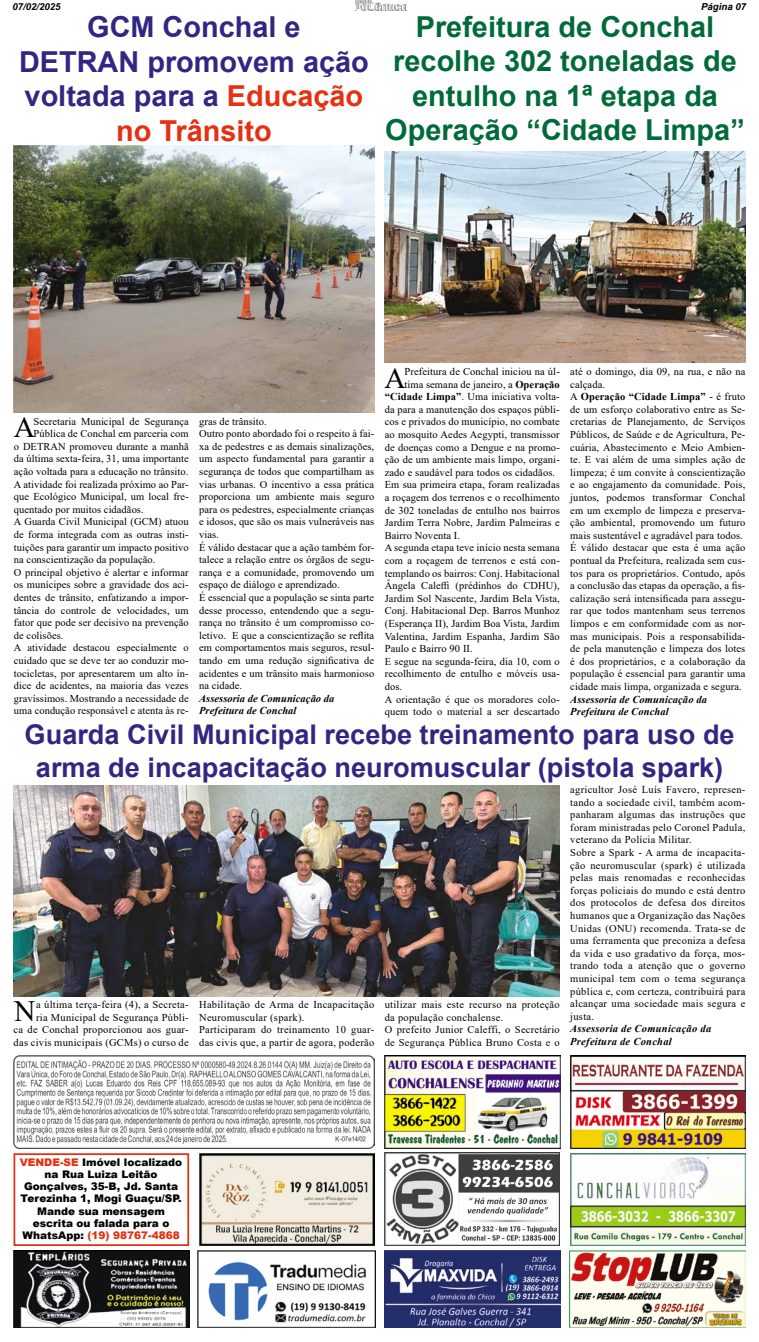
<style>
.page{position:relative;width:759px;height:1342px;background:#fff}
.page>*{position:absolute;margin:0;border:0;box-sizing:border-box;transform-origin:0 0}
.t1{font:29.49px "Times New Roman";color:#000}
.t2{font:700 28.88px/34.6px "Arial";color:#006a3a;text-align:center}
.t3{font:700 28.88px/34.6px "Arial";color:#312783;text-align:center}
.t4{font:700 27.12px/32.6px "Arial";color:#312783;text-align:center}
.t5{font:10.5px/12.6px "Times New Roman";letter-spacing:.01em;color:#000}
.t6{font:900 10.5px/12.2px "Arial";color:#000;text-align:center}
.t7{font:italic 700 10.5px/12.6px "Times New Roman";letter-spacing:.01em;color:#000}
.t8{font:italic 700 9.62px "Arial";color:#000}
.s1{color:#e53012}
.s2{font-weight:700}
</style>
<div class="page">
<img style="left:355px;top:0;width:51px;height:11px">
<img style="left:14px;top:1251px;width:176px;height:77px">
<img style="left:570px;top:1153px;width:176px;height:92px">
<img style="left:570px;top:1055px;width:176px;height:94px">
<img style="left:384px;top:1153px;width:176px;height:92px">
<img style="left:385px;top:1056px;width:175px;height:93px">
<img style="left:198px;top:1251px;width:177px;height:77px">
<img style="left:385px;top:1251px;width:175px;height:77px">
<img style="left:570px;top:1251px;width:175px;height:77px">
<img style="left:199px;top:1153px;width:175px;height:93px">
<div style="left:14px;top:1153px;width:175px;height:93px;border:2px solid #e53012"></div>
<img style="left:14px;top:1056px;width:360px;height:93px">
<img style="left:14px;top:786px;width:546px;height:210px">
<img style="left:14px;top:145px;width:360px;height:267px">
<img style="left:385px;top:151px;width:360px;height:211px">
<p class="t8" style="left:12px;top:0;width:50px">07/02/2025</p>
<p class="t8" style="left:701px;top:0;width:46px">Página 07</p>
<h2 class="t3" style="left:19px;top:10px;width:351px">GCM Conchal e<br>DETRAN promovem ação voltada para a <span class="s1">Educação no Trânsito</span></h2>
<h2 class="t2" style="left:385px;top:9px;width:361px">Prefeitura de Conchal recolhe 302 toneladas de entulho na 1ª etapa da<br>Operação “Cidade Limpa”</h2>
<h1 class="t1" style="left:385px;top:357px;width:23px">A</h1>
<p class="t5" style="left:404px;top:365px;width:157px">Prefeitura de Conchal iniciou na úl-</p>
<p class="t5" style="left:570px;top:365px;width:177px">até o domingo, dia 09, na rua, e não na calçada.<br>A <span class="s2">Operação “Cidade Limpa”</span> - é fruto de um esforço colaborativo entre as Se&shy;cretarias de Planejamento, de Serviços Públicos, de Saúde e de Agricultura, Pe&shy;cuária, Abastecimento e Meio Ambien&shy;te. E vai além de uma simples ação de limpeza; é um convite à conscientização e ao engajamento da comunidade. Pois, juntos, podemos transformar Conchal em um exemplo de limpeza e preserva&shy;ção ambiental, promovendo um futuro mais sustentável e agradável para todos.<br>É válido destacar que esta é uma ação pontual da Prefeitura, realizada sem cus&shy;tos para os proprietários. Contudo, após a conclusão das etapas da operação, a fis&shy;calização será intensificada para assegu&shy;rar que todos mantenham seus terrenos limpos e em conformidade com as nor&shy;mas municipais. Pois a responsabilida&shy;de pela manutenção e limpeza dos lotes é dos proprietários, e a colaboração da população é essencial para garantir uma cidade mais limpa, organizada e segura.</p>
<p class="t7" style="left:570px;top:692px;width:138px">Assessoria de Comunicação da<br>Prefeitura de Conchal</p>
<p class="t5" style="left:404px;top:377px;width:157px">tima semana de janeiro, a <span class="s2">Operação</span></p>
<p class="t5" style="left:385px;top:390px;width:177px"><span class="s2">“Cidade Limpa”</span>. Uma iniciativa volta-</p>
<p class="t5" style="left:385px;top:403px;width:177px">da para a manutenção dos espaços públi-</p>
<p class="t5" style="left:385px;top:415px;width:177px">cos e privados do município, no combate</p>
<p class="t5" style="left:385px;top:428px;width:177px">ao mosquito Aedes Aegypti, transmissor</p>
<p class="t5" style="left:385px;top:440px;width:177px">de doenças como a Dengue e na promo-</p>
<p class="t5" style="left:385px;top:453px;width:177px">ção de um ambiente mais limpo, organi-</p>
<p class="t5" style="left:385px;top:466px;width:172px">zado e saudável para todos os cidadãos.</p>
<p class="t5" style="left:385px;top:478px;width:177px">Em sua primeira etapa, foram realizadas</p>
<p class="t5" style="left:385px;top:491px;width:177px">a roçagem dos terrenos e o recolhimento</p>
<p class="t5" style="left:385px;top:503px;width:177px">de 302 toneladas de entulho nos bairros</p>
<p class="t5" style="left:385px;top:516px;width:177px">Jardim Terra Nobre, Jardim Palmeiras e</p>
<p class="t5" style="left:385px;top:529px;width:77px">Bairro Noventa I.</p>
<p class="t5" style="left:385px;top:541px;width:177px">A segunda etapa teve início nesta semana</p>
<p class="t5" style="left:385px;top:554px;width:177px">com a roçagem de terrenos e está con-</p>
<p class="t5" style="left:385px;top:566px;width:177px">templando os bairros: Conj. Habitacional</p>
<p class="t5" style="left:385px;top:579px;width:177px">Ângela Caleffi (prédinhos do CDHU),</p>
<p class="t5" style="left:385px;top:592px;width:177px">Jardim Sol Nascente, Jardim Bela Vista,</p>
<p class="t5" style="left:385px;top:604px;width:177px">Conj. Habitacional Dep. Barros Munhoz</p>
<p class="t5" style="left:385px;top:617px;width:177px">(Esperança II), Jardim Boa Vista, Jardim</p>
<p class="t5" style="left:385px;top:629px;width:177px">Valentina, Jardim Espanha, Jardim São</p>
<p class="t5" style="left:385px;top:642px;width:90px">Paulo e Bairro 90 II.</p>
<p class="t5" style="left:385px;top:655px;width:177px">E segue na segunda-feira, dia 10, com o</p>
<p class="t5" style="left:385px;top:667px;width:177px">recolhimento de entulho e móveis usa-</p>
<p class="t5" style="left:385px;top:680px;width:19px">dos.</p>
<p class="t5" style="left:385px;top:692px;width:177px">A orientação é que os moradores colo-</p>
<p class="t5" style="left:385px;top:705px;width:177px">quem todo o material a ser descartado</p>
<h1 class="t1" style="left:14px;top:407px;width:23px">A</h1>
<p class="t5" style="left:34px;top:414px;width:157px">Secretaria Municipal de Segurança</p>
<p class="t5" style="left:199px;top:414px;width:177px">gras de trânsito.<br>Outro ponto abordado foi o respeito à fai&shy;xa de pedestres e as demais sinalizações, um aspecto fundamental para garantir a segurança de todos que compartilham as vias urbanas. O incentivo a essa prática proporciona um ambiente mais seguro para os pedestres, especialmente crianças e idosos, que são os mais vulneráveis nas vias.<br>É válido destacar que a ação também for&shy;talece a relação entre os órgãos de segu&shy;rança e a comunidade, promovendo um espaço de diálogo e aprendizado.<br>É essencial que a população se sinta parte desse processo, entendendo que a segu&shy;rança no trânsito é um compromisso co&shy;letivo. E que a conscientização se reflita em comportamentos mais seguros, resul&shy;tando em uma redução significativa de acidentes e um trânsito mais harmonioso na cidade.</p>
<p class="t7" style="left:199px;top:692px;width:137px">Assessoria de Comunicação da<br>Prefeitura de Conchal</p>
<h3 class="t4" style="left:25px;top:719px;width:711px">Guarda Civil Municipal recebe treinamento para uso de arma de incapacitação neuromuscular (pistola spark)</h3>
<p class="t5" style="left:34px;top:427px;width:157px">Pública de Conchal em parceria com</p>
<p class="t5" style="left:14px;top:440px;width:176px">o DETRAN promoveu durante a manhã</p>
<p class="t5" style="left:14px;top:452px;width:176px">da última sexta-feira, 31, uma importante</p>
<p class="t5" style="left:14px;top:465px;width:176px">ação voltada para a educação no trânsito.</p>
<p class="t5" style="left:14px;top:477px;width:176px">A atividade foi realizada próximo ao Par-</p>
<p class="t5" style="left:14px;top:490px;width:176px">que Ecológico Municipal, um local fre-</p>
<p class="t5" style="left:14px;top:503px;width:131px">quentado por muitos cidadãos.</p>
<p class="t5" style="left:14px;top:515px;width:176px">A Guarda Civil Municipal (GCM) atuou</p>
<p class="t5" style="left:14px;top:528px;width:176px">de forma integrada com as outras insti-</p>
<p class="t5" style="left:14px;top:540px;width:176px">tuições para garantir um impacto positivo</p>
<p class="t5" style="left:14px;top:553px;width:143px">na conscientização da população.</p>
<p class="t5" style="left:14px;top:566px;width:176px">O principal objetivo é alertar e informar</p>
<p class="t5" style="left:14px;top:578px;width:176px">os munícipes sobre a gravidade dos aci-</p>
<p class="t5" style="left:14px;top:591px;width:176px">dentes de trânsito, enfatizando a impor-</p>
<p class="t5" style="left:14px;top:603px;width:176px">tância do controle de velocidades, um</p>
<p class="t5" style="left:14px;top:616px;width:176px">fator que pode ser decisivo na prevenção</p>
<p class="t5" style="left:14px;top:629px;width:51px">de colisões.</p>
<p class="t5" style="left:14px;top:641px;width:176px">A atividade destacou especialmente o</p>
<p class="t5" style="left:14px;top:654px;width:176px">cuidado que se deve ter ao conduzir mo-</p>
<p class="t5" style="left:14px;top:666px;width:176px">tocicletas, por apresentarem um alto ín-</p>
<p class="t5" style="left:14px;top:679px;width:176px">dice de acidentes, na maioria das vezes</p>
<p class="t5" style="left:14px;top:692px;width:176px">gravíssimos. Mostrando a necessidade de</p>
<p class="t5" style="left:14px;top:704px;width:176px">uma condução responsável e atenta às re-</p>
<p class="t5" style="left:14px;top:998px;width:177px;text-align:right">a última terça-feira (4), a Secreta-<br>ria Municipal de Segurança Públi-<br>ca de Conchal proporcionou aos guar&shy;das civis municipais (GCMs) o curso de</p>
<p class="t5" style="left:199px;top:998px;width:177px">Habilitação de Arma de Incapacitação Neuromuscular (spark).<br>Participaram do treinamento 10 guar&shy;das civis que, a partir de agora, poderão</p>
<p class="t5" style="left:385px;top:998px;width:177px">utilizar mais este recurso na proteção da população conchalense.<br>O prefeito Junior Caleffi, o Secretário de Segurança Pública Bruno Costa e o</p>
<h1 class="t1" style="left:14px;top:990px;width:23px">N</h1>
<p class="t5" style="left:570px;top:783px;width:177px">agricultor José Luís Favero, represen&shy;tando a sociedade civil, também acom&shy;panharam algumas das instruções que foram ministradas pelo Coronel Padula, veterano da Polícia Militar.<br>Sobre a Spark - A arma de incapacita&shy;ção neuromuscular (spark) é utilizada pelas mais renomadas e reconhecidas forças policiais do mundo e está dentro dos protocolos de defesa dos direitos humanos que a Organização das Nações Unidas (ONU) recomenda. Trata-se de uma ferramenta que preconiza a defesa da vida e uso gradativo da força, mos&shy;trando toda a atenção que o governo municipal tem com o tema segurança pública e, com certeza, contribuirá para alcançar uma sociedade mais segura e justa.</p>
<p class="t7" style="left:570px;top:1022px;width:142px">Assessoria de Comunicação da<br>Prefeitura de Conchal</p>
<p class="t6" style="left:20px;top:1155px;width:164px"><span class="s1">VENDE-SE</span> Imóvel localizado na Rua Luiza Leitão<br>Gonçalves, 35-B, Jd. Santa<br>Terezinha 1, Mogi Guaçu/SP.<br>Mande sua mensagem escrita ou falada para o<br>WhatsApp: <span class="s1">(19) 98767-4868</span></p>
</div>
